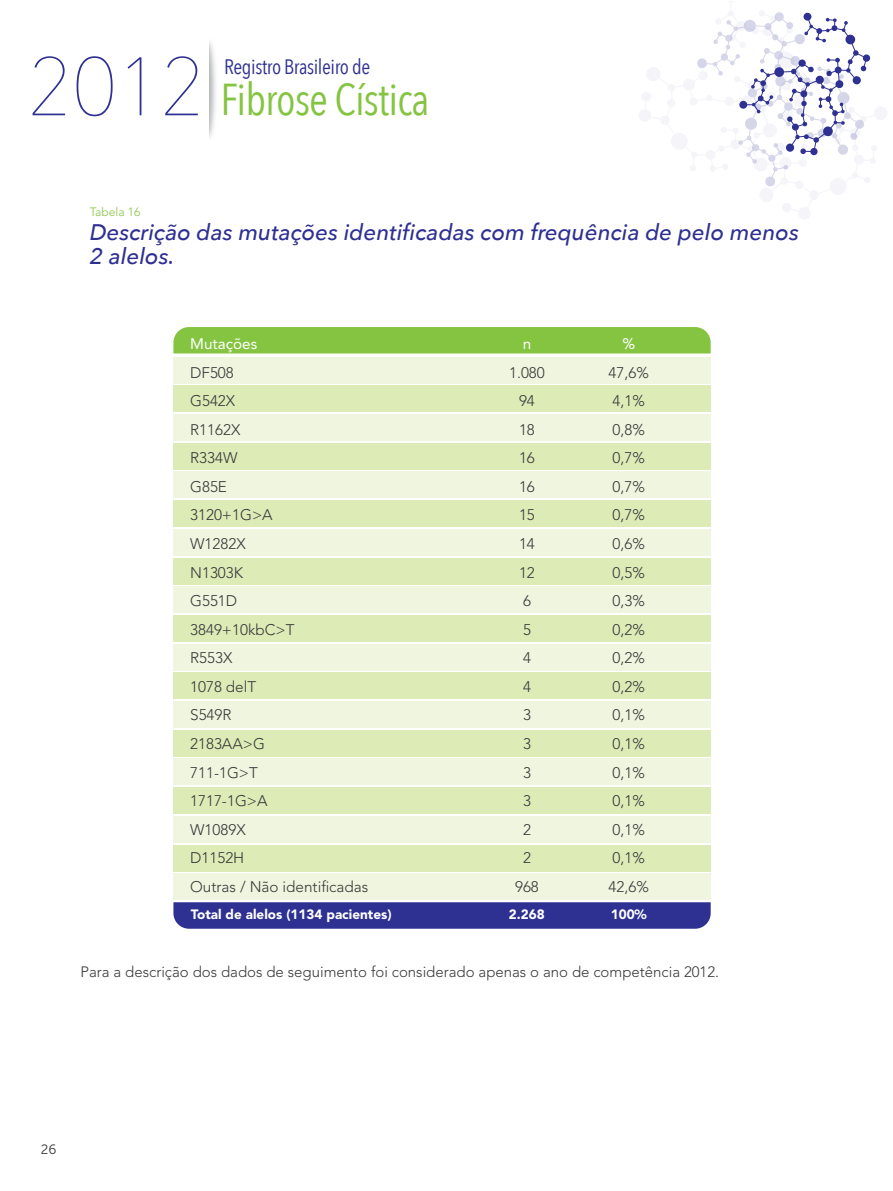
<style>
.page{position:relative;width:893px;height:1191px;background:#fff}
.page>*{position:absolute;margin:0;border:0;box-sizing:border-box;transform-origin:0 0}
.t1{font:200 81.9px "Avenir Next";color:#2e3092}
.t2{font:44.55px "Avenir Next Condensed";letter-spacing:-.02em;color:#85c441}
.t3{font:italic 500 22.5px/24px "Avenir Next";color:#2e3092}
.t4{font:20.85px "Avenir Next Condensed";letter-spacing:-.02em;color:#2e3092}
.t5{font:300 15.3px "Avenir LT Std";color:#383839}
.t6{font:15.3px "Avenir LT Std";color:#fff}
.t7{font:300 15px "Avenir LT Std";color:#383839}
.t8{font:900 13.5px "Avenir LT Std";color:#fff}
.t9{font:13.5px "Museo Sans 300";color:#383839}
.t10{font:300 12px "Avenir LT Std";color:#85c441}
</style>
<div class="page">
<img style="left:210px;top:42px;width:6px;height:95px">
<svg style="left:697px;top:12px;width:174px;height:175px"></svg>
<div style="left:173px;top:327px;width:538px;height:26px;background:#85c441"></div>
<div style="left:173px;top:902px;width:538px;height:26px;background:#2e3092"></div>
<div style="left:173px;top:357px;width:538px;height:26px;background:#eff5de"></div>
<div style="left:173px;top:472px;width:538px;height:26px;background:#eff5de"></div>
<div style="left:173px;top:701px;width:538px;height:27px;background:#eff5de"></div>
<div style="left:173px;top:586px;width:538px;height:27px;background:#eff5de"></div>
<div style="left:173px;top:816px;width:538px;height:26px;background:#eff5de"></div>
<div style="left:173px;top:414px;width:538px;height:27px;background:#eff5de"></div>
<div style="left:173px;top:529px;width:538px;height:26px;background:#eff5de"></div>
<div style="left:173px;top:758px;width:538px;height:27px;background:#eff5de"></div>
<div style="left:173px;top:644px;width:538px;height:26px;background:#eff5de"></div>
<div style="left:173px;top:873px;width:538px;height:27px;background:#eff5de"></div>
<div style="left:173px;top:385px;width:538px;height:27px;background:#ddebb7"></div>
<div style="left:173px;top:500px;width:538px;height:27px;background:#ddebb7"></div>
<div style="left:173px;top:730px;width:538px;height:26px;background:#ddebb7"></div>
<div style="left:173px;top:615px;width:538px;height:26px;background:#ddebb7"></div>
<div style="left:173px;top:845px;width:538px;height:26px;background:#ddebb7"></div>
<div style="left:173px;top:443px;width:538px;height:26px;background:#ddebb7"></div>
<div style="left:173px;top:558px;width:538px;height:26px;background:#ddebb7"></div>
<div style="left:173px;top:787px;width:538px;height:27px;background:#ddebb7"></div>
<div style="left:173px;top:672px;width:538px;height:27px;background:#ddebb7"></div>
<h1 class="t1" style="left:27px;top:38px;width:180px">2012</h1>
<h3 class="t4" style="left:224px;top:54px;width:148px">Registro Brasileiro de</h3>
<h2 class="t2" style="left:221px;top:72px;width:210px">Fibrose Cística</h2>
<p class="t10" style="left:90px;top:205px;width:52px">Tabela 16</p>
<h3 class="t3" style="left:90px;top:220px;width:711px">Descrição das mutações identificadas com frequência de pelo menos<br>2 alelos.</h3>
<p class="t6" style="left:190px;top:334px;width:69px">Mutações</p>
<p class="t6" style="left:523px;top:334px;width:10px">n</p>
<p class="t6" style="left:622px;top:334px;width:14px">%</p>
<p class="t5" style="left:190px;top:363px;width:45px">DF508</p>
<p class="t5" style="left:509px;top:363px;width:37px">1.080</p>
<p class="t5" style="left:609px;top:363px;width:42px">47,6%</p>
<p class="t5" style="left:190px;top:392px;width:47px">G542X</p>
<p class="t5" style="left:519px;top:392px;width:17px">94</p>
<p class="t5" style="left:613px;top:392px;width:34px">4,1%</p>
<p class="t5" style="left:190px;top:420px;width:52px">R1162X</p>
<p class="t5" style="left:519px;top:420px;width:17px">18</p>
<p class="t5" style="left:613px;top:420px;width:34px">0,8%</p>
<p class="t5" style="left:190px;top:449px;width:49px">R334W</p>
<p class="t5" style="left:519px;top:449px;width:17px">16</p>
<p class="t5" style="left:613px;top:449px;width:34px">0,7%</p>
<p class="t5" style="left:190px;top:477px;width:38px">G85E</p>
<p class="t5" style="left:519px;top:477px;width:17px">16</p>
<p class="t5" style="left:613px;top:477px;width:34px">0,7%</p>
<p class="t5" style="left:190px;top:506px;width:84px">3120+1G&gt;A</p>
<p class="t5" style="left:519px;top:506px;width:17px">15</p>
<p class="t5" style="left:613px;top:506px;width:34px">0,7%</p>
<p class="t5" style="left:190px;top:534px;width:57px">W1282X</p>
<p class="t5" style="left:519px;top:534px;width:17px">14</p>
<p class="t5" style="left:613px;top:534px;width:34px">0,6%</p>
<p class="t5" style="left:190px;top:563px;width:55px">N1303K</p>
<p class="t5" style="left:519px;top:563px;width:17px">12</p>
<p class="t5" style="left:613px;top:563px;width:34px">0,5%</p>
<p class="t5" style="left:190px;top:592px;width:49px">G551D</p>
<p class="t5" style="left:523px;top:592px;width:9px">6</p>
<p class="t5" style="left:613px;top:592px;width:34px">0,3%</p>
<p class="t5" style="left:190px;top:620px;width:106px">3849+10kbC&gt;T</p>
<p class="t5" style="left:523px;top:620px;width:9px">5</p>
<p class="t5" style="left:613px;top:620px;width:34px">0,2%</p>
<p class="t5" style="left:190px;top:649px;width:44px">R553X</p>
<p class="t5" style="left:523px;top:649px;width:9px">4</p>
<p class="t5" style="left:613px;top:649px;width:34px">0,2%</p>
<p class="t5" style="left:190px;top:677px;width:68px">1078 delT</p>
<p class="t5" style="left:523px;top:677px;width:9px">4</p>
<p class="t5" style="left:613px;top:677px;width:34px">0,2%</p>
<p class="t5" style="left:190px;top:706px;width:43px">S549R</p>
<p class="t5" style="left:523px;top:706px;width:9px">3</p>
<p class="t5" style="left:613px;top:706px;width:34px">0,1%</p>
<p class="t5" style="left:190px;top:734px;width:76px">2183AA&gt;G</p>
<p class="t5" style="left:523px;top:734px;width:9px">3</p>
<p class="t5" style="left:613px;top:734px;width:34px">0,1%</p>
<p class="t5" style="left:190px;top:763px;width:69px">711-1G&gt;T</p>
<p class="t5" style="left:523px;top:763px;width:9px">3</p>
<p class="t5" style="left:613px;top:763px;width:34px">0,1%</p>
<p class="t5" style="left:190px;top:792px;width:79px">1717-1G&gt;A</p>
<p class="t5" style="left:523px;top:792px;width:9px">3</p>
<p class="t5" style="left:613px;top:792px;width:34px">0,1%</p>
<p class="t5" style="left:190px;top:820px;width:57px">W1089X</p>
<p class="t5" style="left:523px;top:820px;width:9px">2</p>
<p class="t5" style="left:613px;top:820px;width:34px">0,1%</p>
<p class="t5" style="left:190px;top:849px;width:56px">D1152H</p>
<p class="t5" style="left:523px;top:849px;width:9px">2</p>
<p class="t5" style="left:613px;top:849px;width:34px">0,1%</p>
<p class="t5" style="left:190px;top:877px;width:180px">Outras / Não identificadas</p>
<p class="t5" style="left:515px;top:877px;width:25px">968</p>
<p class="t5" style="left:609px;top:877px;width:42px">42,6%</p>
<p class="t8" style="left:191px;top:906px;width:202px">Total de alelos (1134 pacientes)</p>
<p class="t8" style="left:509px;top:906px;width:37px">2.268</p>
<p class="t8" style="left:611px;top:906px;width:38px">100%</p>
<p class="t7" style="left:81px;top:963px;width:640px">Para a descrição dos dados de seguimento foi considerado apenas o ano de competência 2012.</p>
<p class="t9" style="left:41px;top:1142px;width:17px">26</p>
</div>
